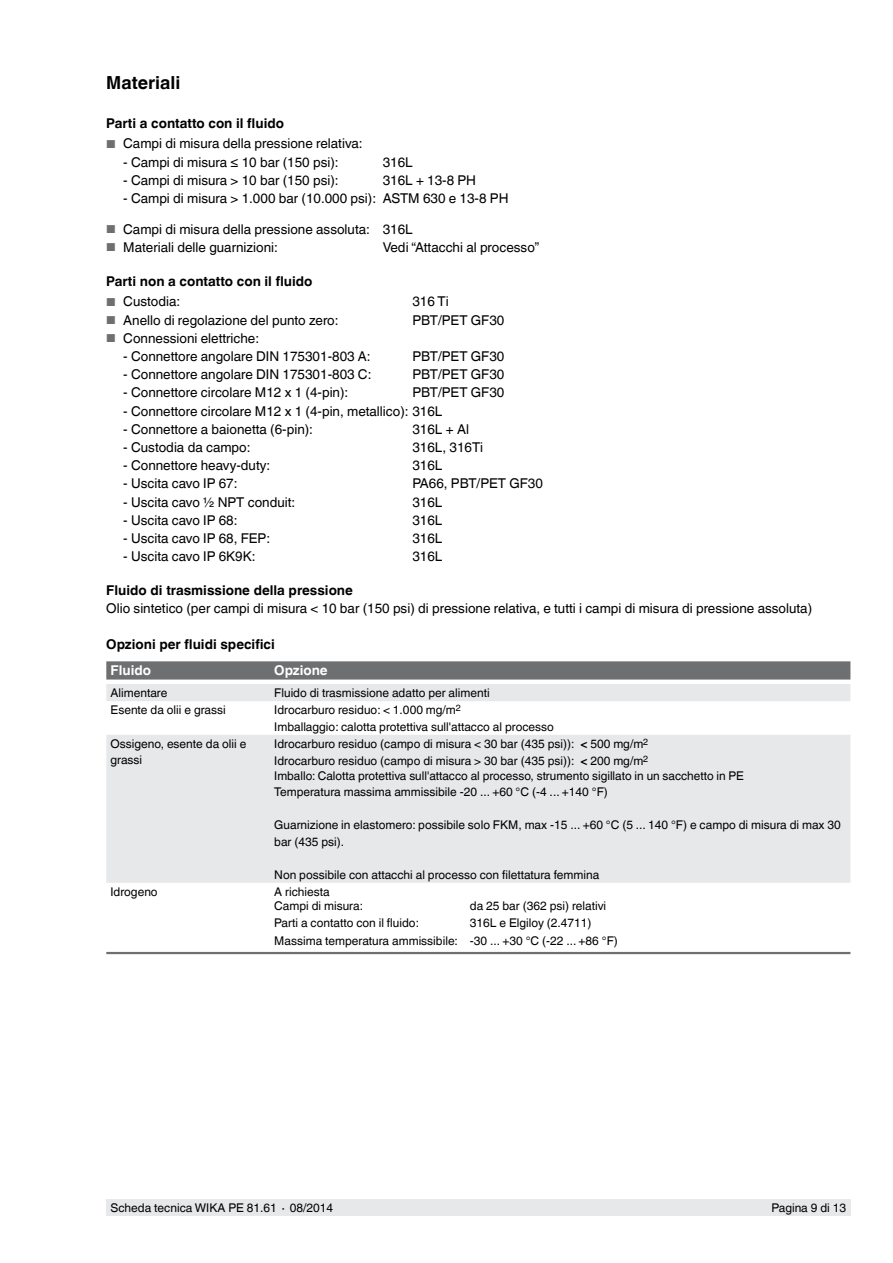
<style>
.page{position:relative;width:893px;height:1263px;background:#fff}
.page>*{position:absolute;margin:0;border:0;box-sizing:border-box;transform-origin:0 0}
.t1{font:700 18px "Helvetica World";color:#000}
.t2{font:13.5px "Helvetica World";color:#000}
.t3{font:700 13.5px "Helvetica World";color:#000}
.t4{font:700 13.5px "Helvetica World";color:#fff}
.t5{font:12px/16.5px "Helvetica World";color:#000}
.s1{font-size:11.55px;color:#6d6f71}
.s2{font-weight:700}
</style>
<div class="page">
<div style="left:106px;top:1199px;width:744px;height:17px;background:#e7e8e9"></div>
<div style="left:106px;top:661px;width:744px;height:18px;background:#6d6f71"></div>
<svg style="left:106px;top:684px;width:744px;height:199px;fill:#e7e8e9"></svg>
<hr style="left:106px;top:952px;width:164px;height:2px;background:#6d6f71">
<hr style="left:270px;top:952px;width:580px;height:2px;background:#6d6f71">
<h1 class="t1" style="left:106px;top:73px;width:76px">Materiali</h1>
<p class="t3" style="left:106px;top:116px;width:179px">Parti a contatto con il fluido</p>
<p class="t2" style="left:106px;top:136px;width:258px"><span class="s1">■</span> Campi di misura della pressione relativa:</p>
<p class="t2" style="left:123px;top:154px;width:217px">- Campi di misura ≤ 10 bar (150 psi):</p>
<p class="t2" style="left:383px;top:154px;width:32px">316L</p>
<p class="t2" style="left:123px;top:172px;width:217px">- Campi di misura &gt; 10 bar (150 psi):</p>
<p class="t2" style="left:383px;top:172px;width:95px">316L + 13-8 PH</p>
<p class="t2" style="left:123px;top:190px;width:387px">- Campi di misura &gt; 1.000 bar (10.000 psi): ASTM 630 e 13-8 PH</p>
<p class="t2" style="left:106px;top:221px;width:308px"><span class="s1">■</span> Campi di misura della pressione assoluta: 316L</p>
<p class="t2" style="left:106px;top:240px;width:173px"><span class="s1">■</span> Materiali delle guarnizioni:</p>
<p class="t2" style="left:383px;top:240px;width:158px">Vedi “Attacchi al processo”</p>
<p class="t3" style="left:106px;top:274px;width:208px">Parti non a contatto con il fluido</p>
<p class="t2" style="left:106px;top:294px;width:76px"><span class="s1">■</span> Custodia:</p>
<p class="t2" style="left:412px;top:294px;width:38px">316 Ti</p>
<p class="t2" style="left:106px;top:312px;width:234px"><span class="s1">■</span> Anello di regolazione del punto zero:</p>
<p class="t2" style="left:412px;top:312px;width:93px">PBT/PET GF30</p>
<p class="t2" style="left:106px;top:330px;width:154px"><span class="s1">■</span> Connessioni elettriche:</p>
<p class="t2" style="left:123px;top:348px;width:249px">- Connettore angolare DIN 175301-803 A:</p>
<p class="t2" style="left:412px;top:348px;width:93px">PBT/PET GF30</p>
<p class="t2" style="left:123px;top:367px;width:250px">- Connettore angolare DIN 175301-803 C:</p>
<p class="t2" style="left:412px;top:367px;width:93px">PBT/PET GF30</p>
<p class="t2" style="left:123px;top:385px;width:227px">- Connettore circolare M12 x 1 (4-pin):</p>
<p class="t2" style="left:412px;top:385px;width:93px">PBT/PET GF30</p>
<p class="t2" style="left:123px;top:403px;width:321px">- Connettore circolare M12 x 1 (4-pin, metallico): 316L</p>
<p class="t2" style="left:123px;top:421px;width:191px">- Connettore a baionetta (6-pin):</p>
<p class="t2" style="left:412px;top:421px;width:58px">316L + Al</p>
<p class="t2" style="left:123px;top:439px;width:129px">- Custodia da campo:</p>
<p class="t2" style="left:412px;top:439px;width:72px">316L, 316Ti</p>
<p class="t2" style="left:123px;top:458px;width:148px">- Connettore heavy-duty:</p>
<p class="t2" style="left:412px;top:458px;width:32px">316L</p>
<p class="t2" style="left:123px;top:476px;width:116px">- Uscita cavo IP 67:</p>
<p class="t2" style="left:412px;top:476px;width:132px">PA66, PBT/PET GF30</p>
<p class="t2" style="left:123px;top:494px;width:173px">- Uscita cavo ½ NPT conduit:</p>
<p class="t2" style="left:412px;top:494px;width:32px">316L</p>
<p class="t2" style="left:123px;top:512px;width:116px">- Uscita cavo IP 68:</p>
<p class="t2" style="left:412px;top:512px;width:32px">316L</p>
<p class="t2" style="left:123px;top:530px;width:148px">- Uscita cavo IP 68, FEP:</p>
<p class="t2" style="left:412px;top:530px;width:32px">316L</p>
<p class="t2" style="left:123px;top:549px;width:134px">- Uscita cavo IP 6K9K:</p>
<p class="t2" style="left:412px;top:549px;width:32px">316L</p>
<p class="t3" style="left:106px;top:583px;width:248px">Fluido di trasmissione della pressione</p>
<p class="t2" style="left:106px;top:601px;width:707px">Olio sintetico (per campi di misura &lt; 10 bar (150 psi) di pressione relativa, e tutti i campi di misura di pressione assoluta)</p>
<p class="t3" style="left:106px;top:637px;width:170px">Opzioni per fluidi specifici</p>
<p class="t4" style="left:111px;top:663px;width:42px">Fluido</p>
<p class="t4" style="left:274px;top:663px;width:55px">Opzione</p>
<p class="t5" style="left:111px;top:684px;width:58px">Alimentare</p>
<p class="t5" style="left:274px;top:684px;width:217px">Fluido di trasmissione adatto per alimenti</p>
<p class="t5" style="left:111px;top:702px;width:117px">Esente da olii e grassi</p>
<p class="t5" style="left:274px;top:702px;width:281px">Idrocarburo residuo: &lt; 1.000 mg/m<sup>2<br></sup>Imballaggio: calotta protettiva sull'attacco al processo</p>
<p class="t5" style="left:111px;top:735px;width:137px">Ossigeno, esente da olii e grassi</p>
<p class="t5" style="left:274px;top:735px;width:376px;line-height:17.1px">Idrocarburo residuo (campo di misura &lt; 30 bar (435 psi)): <span class="s2">&lt;</span> 500 mg/m<sup>2<br></sup>Idrocarburo residuo (campo di misura &gt; 30 bar (435 psi)): <span class="s2">&lt;</span> 200 mg/m<sup>2</sup></p>
<p class="t5" style="left:274px;top:767px;width:471px">Imballo: Calotta protettiva sull'attacco al processo, strumento sigillato in un sacchetto in PE<br>Temperatura massima ammissibile -20 ... +60 °C (-4 ... +140 °F)</p>
<p class="t5" style="left:274px;top:817px;width:568px">Guarnizione in elastomero: possibile solo FKM, max -15 ... +60 °C (5 ... 140 °F) e campo di misura di max 30 bar (435 psi).</p>
<p class="t5" style="left:274px;top:866px;width:327px">Non possibile con attacchi al processo con filettatura femmina</p>
<p class="t5" style="left:111px;top:883px;width:49px">Idrogeno</p>
<p class="t5" style="left:274px;top:884px;width:90px;line-height:14.5px">A richiesta<br>Campi di misura:</p>
<p class="t5" style="left:470px;top:898px;width:138px">da 25 bar (362 psi) relativi</p>
<p class="t5" style="left:274px;top:915px;width:345px;line-height:17.1px;text-indent:196px">316L e Elgiloy (2.4711)<br>Massima temperatura ammissibile: -30 ... +30 °C (-22 ... +86 °F)</p>
<p class="t5" style="left:274px;top:915px;width:146px">Parti a contatto con il fluido:</p>
<p class="t5" style="left:111px;top:1200px;width:224px">Scheda tecnica WIKA PE 81.61 ∙ 08/2014</p>
<p class="t5" style="left:771px;top:1200px;width:76px">Pagina 9 di 13</p>
</div>
